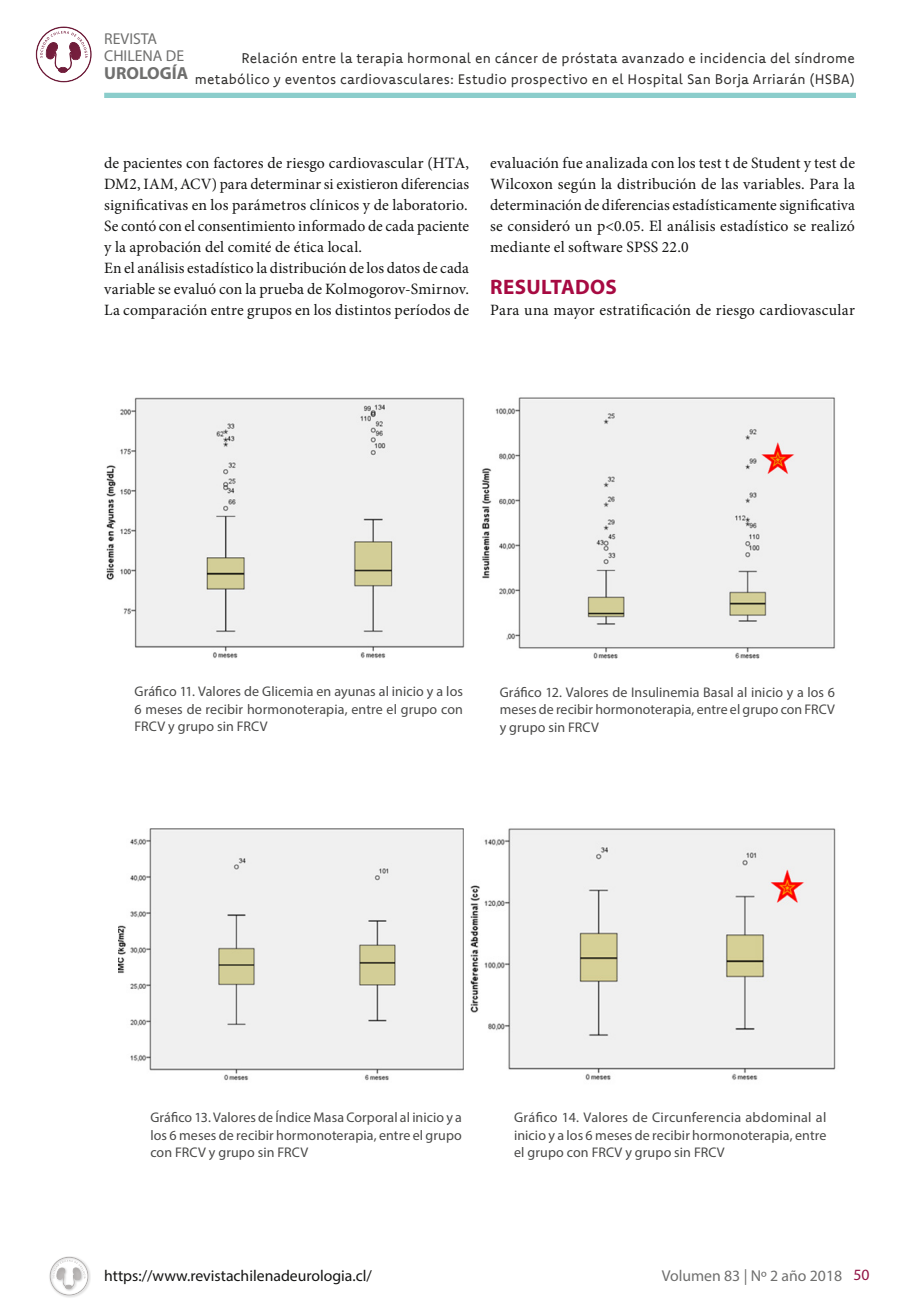
<style>
.page{position:relative;width:918px;height:1315px;background:#fff}
.page>*{position:absolute;margin:0;border:0;box-sizing:border-box;transform-origin:0 0}
.t1{font:700 21px "Myriad Pro";letter-spacing:.01em;color:#a70a42}
.t2{font:700 17.5px "Myriad Pro";color:#6f6f6e}
.t3{font:15.75px/21px "Minion Pro";letter-spacing:.005em;color:#141413}
.t4{font:15.75px "Myriad Pro";color:#141413}
.t5{font:15.75px/17.5px "Myriad Pro";color:#6f6f6e}
.t6{font:14px/17.5px "Myriad Pro";letter-spacing:.005em;color:#494948;text-align:justify}
.t7{font:14px/21px "Komet";letter-spacing:.02em;color:#2e2d2c;text-align:right}
.s1{color:#921446}
</style>
<div class="page">
<svg style="left:53px;top:1259px;width:33px;height:30px"></svg>
<svg style="left:40px;top:31px;width:48px;height:42px"></svg>
<div style="left:104px;top:93px;width:752px;height:5px;background:#8bcdcb"></div>
<img style="left:470px;top:828px;width:366px;height:252px">
<img style="left:106px;top:397px;width:359px;height:261px">
<img style="left:482px;top:397px;width:353px;height:261px">
<img style="left:118px;top:828px;width:345px;height:253px">
<p class="t5" style="left:104px;top:30px;width:81px">REVISTA<br>CHILENA DE</p>
<p class="t2" style="left:104px;top:62px;width:86px">UROLOGÍA</p>
<p class="t7" style="left:195px;top:47px;width:661px">Relación entre la terapia hormonal en cáncer de próstata avanzado e incidencia del síndrome metabólico y eventos cardiovasculares: Estudio prospectivo en el Hospital San Borja Arriarán (HSBA)</p>
<p class="t3" style="left:104px;top:153px;width:366px">de pacientes con factores de riesgo cardiovascular (HTA, DM2, IAM, ACV) para determinar si existieron diferencias significativas en los parámetros clínicos y de laboratorio.<br>Se contó con el consentimiento informado de cada paciente y la aprobación del comité de ética local.<br>En el análisis estadístico la distribución de los datos de cada variable se evaluó con la prueba de Kolmogorov-Smirnov.<br>La comparación entre grupos en los distintos períodos de</p>
<p class="t3" style="left:490px;top:153px;width:366px;text-align:justify">evaluación fue analizada con los test t de Student y test de Wilcoxon según la distribución de las variables. Para la determinación de diferencias estadísticamente significativa se consideró un p&lt;0.05. El análisis estadístico se realizó mediante el software SPSS 22.0</p>
<h1 class="t1" style="left:490px;top:273px;width:128px">RESULTADOS</h1>
<p class="t3" style="left:490px;top:300px;width:366px">Para una mayor estratificación de riesgo cardiovascular</p>
<p class="t6" style="left:134px;top:682px;width:330px">Gráfico 11. Valores de Glicemia en ayunas al inicio y a los 6 meses de recibir hormonoterapia, entre el grupo con FRCV y grupo sin FRCV</p>
<p class="t6" style="left:500px;top:683px;width:337px">Gráfico 12. Valores de Insulinemia Basal al inicio y a los 6 meses de recibir hormonoterapia, entre el grupo con FRCV y grupo sin FRCV</p>
<p class="t6" style="left:150px;top:1108px;width:313px">Gráfico 13. Valores de Índice Masa Corporal al inicio y a los 6 meses de recibir hormonoterapia, entre el grupo con FRCV y grupo sin FRCV</p>
<p class="t6" style="left:514px;top:1108px;width:314px">Gráfico 14. Valores de Circunferencia abdominal al inicio y a los 6 meses de recibir hormonoterapia, entre el grupo con FRCV y grupo sin FRCV</p>
<p class="t4" style="left:104px;top:1265px;width:269px">https://www.revistachilenadeurologia.cl/</p>
<p class="t5" style="left:662px;top:1267px;width:209px">Volumen 83 | Nº 2 año 2018 <span class="s1">50</span></p>
</div>
